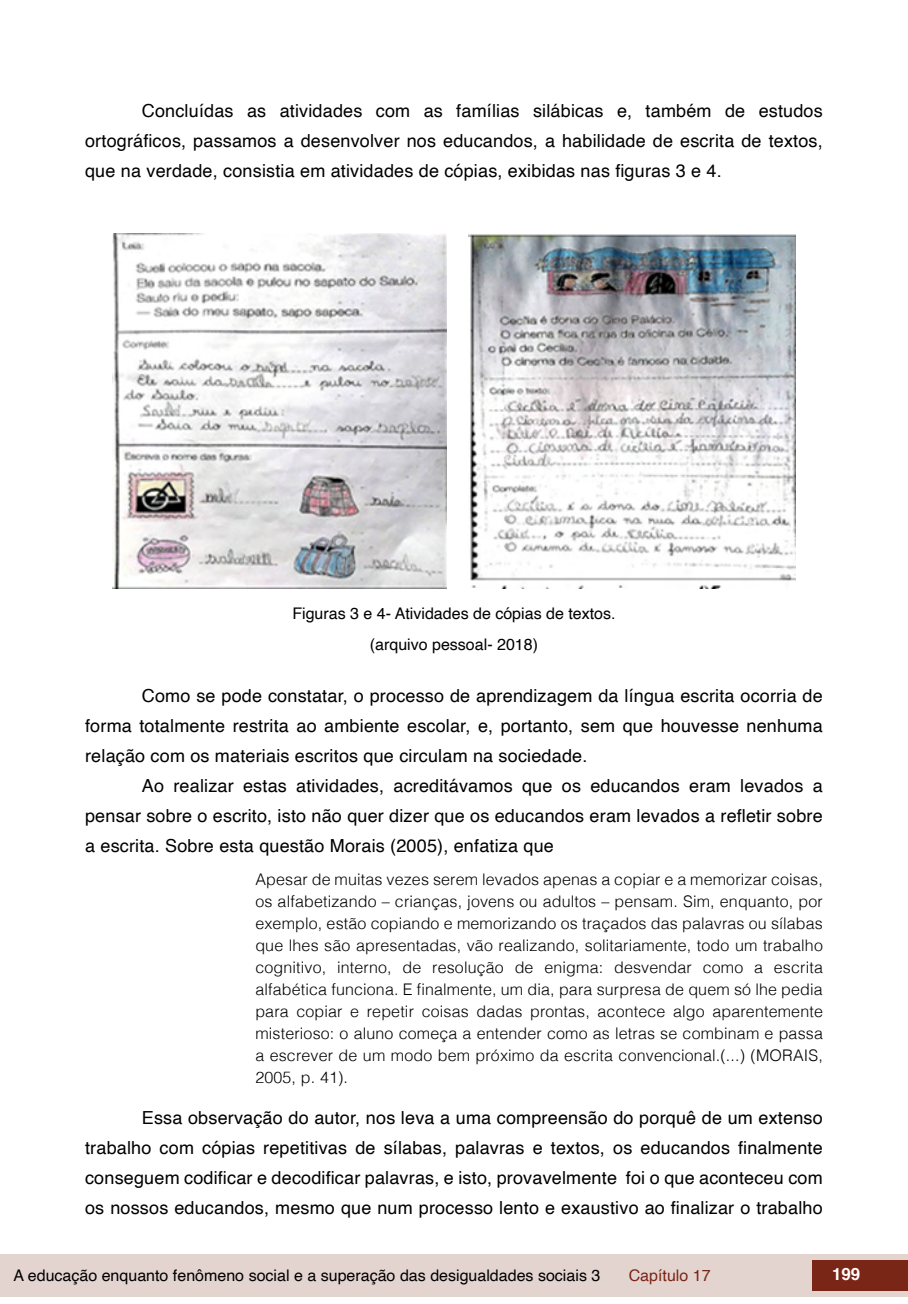
<style>
.page{position:relative;width:908px;height:1304px;background:#fff}
.page>*{position:absolute;margin:0;border:0;box-sizing:border-box;transform-origin:0 0}
.t1{font:18px/30px "Helvetica";letter-spacing:.01em;color:#000;text-align:justify}
.t2{font:700 16.8px "Helvetica";color:#fff}
.t3{font:300 16px/22px "Helvetica";letter-spacing:.01em;color:#000;text-align:justify}
.t4{font:16px/30.6px "Helvetica";color:#000;text-align:center}
.t5{font:16px "Helvetica";color:#7a2616}
</style>
<div class="page">
<div style="left:0;top:1254px;width:906px;height:43px;background:#e4d4d0"></div>
<div style="left:812px;top:1261px;width:95px;height:30px;background:#7a2616"></div>
<img style="left:112px;top:234px;width:334px;height:355px">
<img style="left:468px;top:234px;width:327px;height:355px">
<p class="t1" style="left:85px;top:96px;width:738px;text-indent:57px">Concluídas as atividades com as famílias silábicas e, também de estudos ortográficos, passamos a desenvolver nos educandos, a habilidade de escrita de textos, que na verdade, consistia em atividades de cópias, exibidas nas figuras 3 e 4.</p>
<p class="t4" style="left:292px;top:599px;width:324px">Figuras 3 e 4- Atividades de cópias de textos. (arquivo pessoal- 2018)</p>
<p class="t1" style="left:85px;top:681px;width:738px;text-indent:57px">Como se pode constatar, o processo de aprendizagem da língua escrita ocorria de forma totalmente restrita ao ambiente escolar, e, portanto, sem que houvesse nenhuma relação com os materiais escritos que circulam na sociedade.</p>
<p class="t1" style="left:85px;top:771px;width:738px;text-indent:57px">Ao realizar estas atividades, acreditávamos que os educandos eram levados a pensar sobre o escrito, isto não quer dizer que os educandos eram levados a refletir sobre a escrita. Sobre esta questão Morais (2005), enfatiza que</p>
<p class="t3" style="left:255px;top:867px;width:568px">Apesar de muitas vezes serem levados apenas a copiar e a memorizar coisas, os alfabetizando – crianças, jovens ou adultos – pensam. Sim, enquanto, por exemplo, estão copiando e memorizando os traçados das palavras ou sílabas que lhes são apresentadas, vão realizando, solitariamente, todo um trabalho cognitivo, interno, de resolução de enigma: desvendar como a escrita alfabética funciona. E finalmente, um dia, para surpresa de quem só lhe pedia para copiar e repetir coisas dadas prontas, acontece algo aparentemente misterioso: o aluno começa a entender como as letras se combinam e passa a escrever de um modo bem próximo da escrita convencional.(...) (MORAIS, 2005, p. 41).</p>
<p class="t1" style="left:85px;top:1104px;width:738px;text-indent:57px">Essa observação do autor, nos leva a uma compreensão do porquê de um extenso trabalho com cópias repetitivas de sílabas, palavras e textos, os educandos finalmente conseguem codificar e decodificar palavras, e isto, provavelmente foi o que aconteceu com os nossos educandos, mesmo que num processo lento e exaustivo ao finalizar o trabalho</p>
<p class="t4" style="left:14px;top:1260px;width:588px">A educação enquanto fenômeno social e a superação das desigualdades sociais 3</p>
<p class="t5" style="left:628px;top:1263px;width:83px">Capítulo 17</p>
<p class="t2" style="left:831px;top:1261px;width:30px">199</p>
</div>
